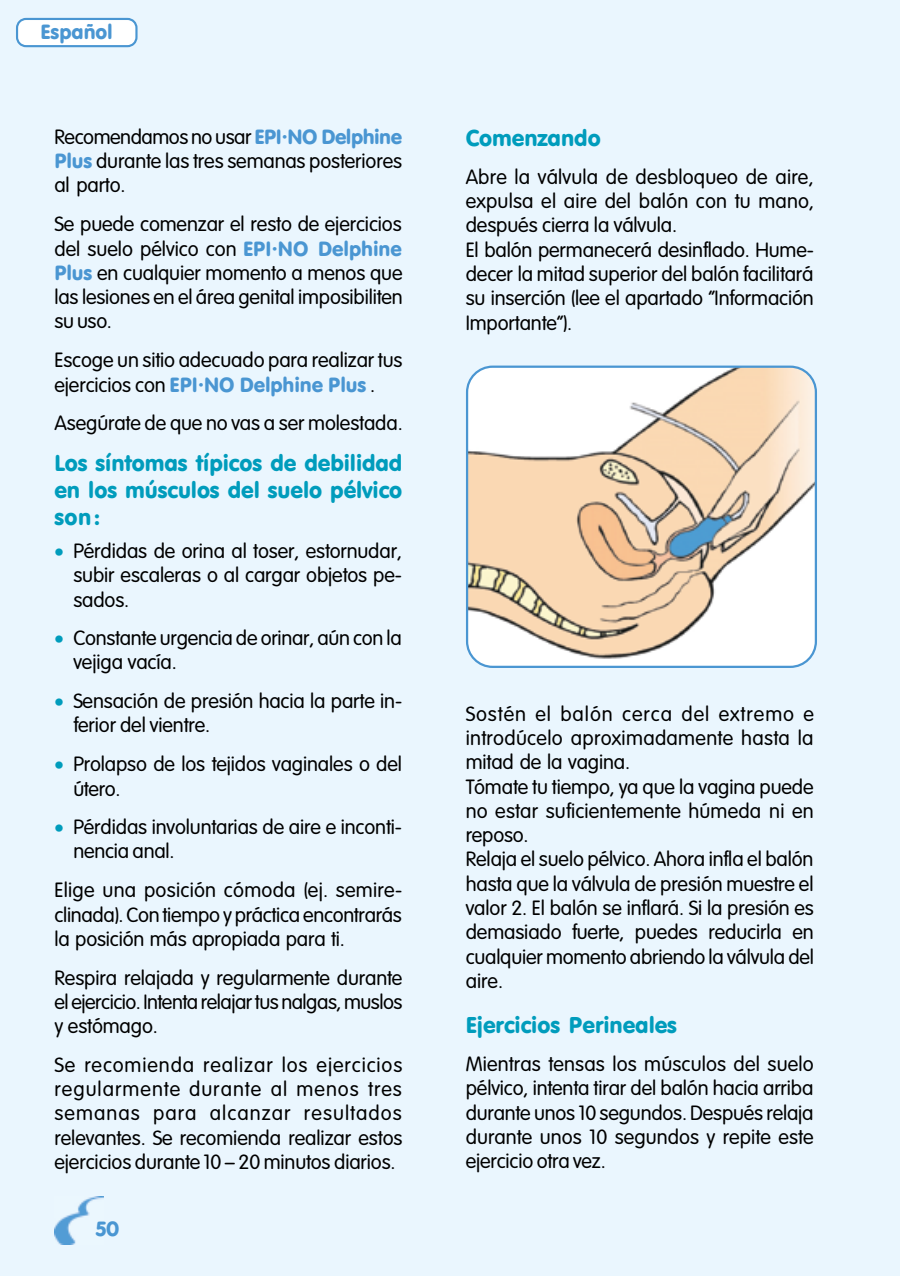
<style>
.page{position:relative;width:900px;height:1276px;background:#fff}
.page>*{position:absolute;margin:0;border:0;box-sizing:border-box;transform-origin:0 0}
.t1{font:22.5px/27px "TT101 CO00";letter-spacing:-.005em;color:#009cbc;text-align:justify}
.t2{font:20.25px/24.3px "TTFAFO00";letter-spacing:-.005em;color:#000;text-align:justify}
.t3{font:20.25px "TTF1 FO00";letter-spacing:-.005em;color:#4a96d2}
.s1{font-family:"TTF1 FO00";color:#4a96d2}
.s2{font-family:"TTFAFO00";color:#000}
.s3{color:#009cbc}
</style>
<div class="page">
<div style="left:0;top:0;width:899px;height:1276px;background:#eaf6fe"></div>
<img style="left:54px;top:1196px;width:49px;height:48px">
<svg style="left:15px;top:17px;width:124px;height:31px"></svg>
<img style="left:467px;top:367px;width:348px;height:300px">
<div style="left:466px;top:365px;width:350px;height:303px;border:2px solid #4a96d2;border-radius:26px"></div>
<p class="t3" style="left:40px;top:21px;width:74px">Español</p>
<p class="t2" style="left:54px;top:125px;width:349px">Recomendamos no usar <span class="s1">EPI·NO Delphine Plus</span> durante las tres semanas posteriores al parto.</p>
<p class="t2" style="left:54px;top:212px;width:349px">Se puede comenzar el resto de ejercicios del suelo pélvico con <span class="s1">EPI·NO Delphine Plus</span> en cualquier momento a menos que las lesiones en el área genital imposibiliten su uso.</p>
<p class="t2" style="left:54px;top:348px;width:349px">Escoge un sitio adecuado para realizar tus</p>
<p class="t3" style="left:54px;top:373px;width:322px"><span class="s2">ejercicios con</span> EPI·NO Delphine Plus <span class="s2">.</span></p>
<p class="t2" style="left:54px;top:411px;width:349px">Asegúrate de que no vas a ser molestada.</p>
<p class="t1" style="left:54px;top:449px;width:349px">Los síntomas típicos de debilidad en los músculos del suelo pélvico son:</p>
<p class="t2" style="left:73px;top:539px;width:330px;text-indent:-19px"><span class="s3">•</span> Pérdidas de orina al toser, estornudar, subir escaleras o al cargar objetos pe&shy;sados.</p>
<p class="t2" style="left:73px;top:626px;width:330px;text-indent:-19px"><span class="s3">•</span> Constante urgencia de orinar, aún con la vejiga vacía.</p>
<p class="t2" style="left:73px;top:689px;width:330px;text-indent:-19px"><span class="s3">•</span> Sensación de presión hacia la parte in&shy;ferior del vientre.</p>
<p class="t2" style="left:73px;top:752px;width:330px;text-indent:-19px"><span class="s3">•</span> Prolapso de los tejidos vaginales o del útero.</p>
<p class="t2" style="left:73px;top:815px;width:330px;text-indent:-19px"><span class="s3">•</span> Pérdidas involuntarias de aire e inconti&shy;nencia anal.</p>
<p class="t2" style="left:54px;top:878px;width:349px">Elige una posición cómoda (ej. semire&shy;clinada). Con tiempo y práctica encontrarás la posición más apropiada para ti.</p>
<p class="t2" style="left:54px;top:965px;width:349px">Respira relajada y regularmente durante el ejercicio. Intenta relajar tus nalgas, muslos y estómago.</p>
<p class="t2" style="left:54px;top:1052px;width:349px">Se recomienda realizar los ejercicios regularmente durante al menos tres semanas para alcanzar resultados relevantes. Se recomienda realizar estos ejercicios durante 10 – 20 minutos diarios.</p>
<p class="t3" style="left:96px;top:1217px;width:25px">50</p>
<p class="t1" style="left:465px;top:125px;width:136px">Comenzando</p>
<p class="t2" style="left:465px;top:164px;width:350px;text-align:left">Abre la válvula de desbloqueo de aire, expulsa el aire del balón con tu mano, después cierra la válvula.<br>El balón permanecerá desinflado. Hume&shy;decer la mitad superior del balón facilitará su inserción (lee el apartado ”Información Importante“).</p>
<p class="t2" style="left:465px;top:701px;width:349px;text-align:left">Sostén el balón cerca del extremo e introdúcelo aproximadamente hasta la mitad de la vagina.<br>Tómate tu tiempo, ya que la vagina puede no estar suficientemente húmeda ni en reposo.<br>Relaja el suelo pélvico. Ahora infla el balón hasta que la válvula de presión muestre el valor 2. El balón se inflará. Si la presión es demasiado fuerte, puedes reducirla en cualquier momento abriendo la válvula del aire.</p>
<p class="t1" style="left:465px;top:1012px;width:213px">Ejercicios Perineales</p>
<p class="t2" style="left:465px;top:1052px;width:349px">Mientras tensas los músculos del suelo pélvico, intenta tirar del balón hacia arriba durante unos 10 segundos. Después relaja durante unos 10 segundos y repite este ejercicio otra vez.</p>
</div>
